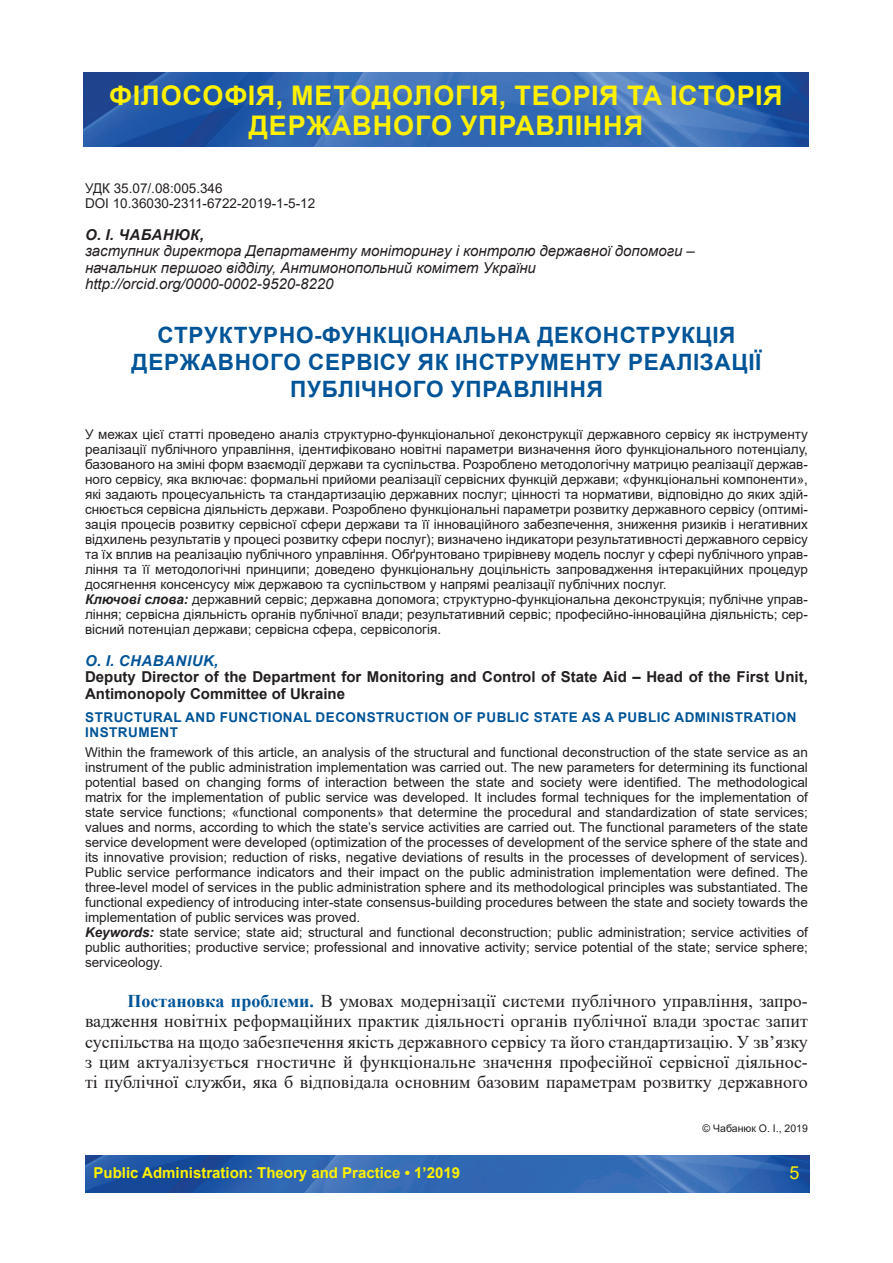
<style>
.page{position:relative;width:893px;height:1263px;background:#fff}
.page>*{position:absolute;margin:0;border:0;box-sizing:border-box;transform-origin:0 0}
.t1{font:700 27px/30px "Arial";letter-spacing:.03em;color:#fff101;text-align:center}
.t2{font:700 22.5px/27px "Arial";letter-spacing:.035em;color:#015497;text-align:center}
.t3{font:18px/20.2px "Times New Roman";color:#231f20;text-align:justify}
.t4{font:18px "Arial";color:#fff101}
.t5{font:italic 15px/16.5px "Arial";color:#231f20}
.t6{font:700 15px/16.5px "Arial";color:#231f20}
.t7{font:700 15px "Arial";color:#fff101}
.t8{font:italic 700 15px "Arial";letter-spacing:.035em;color:#015497}
.t9{font:italic 700 15px "Arial";letter-spacing:.035em;color:#231f20}
.t10{font:13.5px/15px "Arial";color:#231f20}
.t11{font:700 13.5px/15px "Arial";letter-spacing:.035em;color:#015497}
.t12{font:10.5px "Arial";color:#231f20}
.s1{font-weight:700;font-style:italic}
.s2{font-weight:700;color:#015497}
</style>
<div class="page">
<img style="left:85px;top:1155px;width:724px;height:37px">
<img style="left:84px;top:73px;width:724px;height:73px">
<p class="t7" style="left:308px;top:80px;width:493px">Philosophy methodology, theory and history of public administration</p>
<h1 class="t1" style="left:109px;top:81px;width:675px">ФІЛОСОФІЯ, МЕТОДОЛОГІЯ, ТЕОРІЯ ТА ІСТОРІЯ<br>ДЕРЖАВНОГО УПРАВЛІННЯ</h1>
<p class="t10" style="left:85px;top:181px;width:232px">УДК 35.07/.08:005.346<br>DOI 10.36030-2311-6722-2019-1-5-12</p>
<p class="t9" style="left:85px;top:224px;width:120px">О. І. ЧАБАНЮК,</p>
<p class="t5" style="left:85px;top:243px;width:611px">заступник директора Департаменту моніторингу і контролю державної допомоги – начальник першого відділу, Антимонопольний комітет України http://orcid.org/0000-0002-9520-8220</p>
<h2 class="t2" style="left:132px;top:322px;width:631px">СТРУКТУРНО-ФУНКЦІОНАЛЬНА ДЕКОНСТРУКЦІЯ<br>ДЕРЖАВНОГО СЕРВІСУ ЯК ІНСТРУМЕНТУ РЕАЛІЗАЦІЇ<br>ПУБЛІЧНОГО УПРАВЛІННЯ</h2>
<p class="t10" style="left:85px;top:427px;width:724px">У межах цієї статті проведено аналіз структурно-функціональної деконструкції державного сервісу як інструменту реалізації публічного управління, ідентифіковано новітні параметри визначення його функціонального потенціалу, базованого на зміні форм взаємодії держави та суспільства. Розроблено методологічну матрицю реалізації держав&shy;ного сервісу, яка включає: формальні прийоми реалізації сервісних функцій держави; «функціональні компоненти», які задають процесуальність та стандартизацію державних послуг; цінності та нормативи, відповідно до яких здій&shy;снюється сервісна діяльність держави. Розроблено функціональні параметри розвитку державного сервісу (оптимі&shy;зація процесів розвитку сервісної сфери держави та її інноваційного забезпечення, зниження ризиків і негативних відхилень результатів у процесі розвитку сфери послуг); визначено індикатори результативності державного сервісу та їх вплив на реалізацію публічного управління. Обґрунтовано трирівневу модель послуг у сфері публічного управ&shy;ління та її методологічні принципи; доведено функціональну доцільність запровадження інтеракційних процедур досягнення консенсусу між державою та суспільством у напрямі реалізації публічних послуг.<br><span class="s1">Ключові слова:</span> державний сервіс; державна допомога; структурно-функціональна деконструкція; публічне управ&shy;ління; сервісна діяльність органів публічної влади; результативний сервіс; професійно-інноваційна діяльність; сер&shy;вісний потенціал держави; сервісна сфера, сервісологія.</p>
<p class="t8" style="left:85px;top:650px;width:135px">O. I. CHABANIUK,</p>
<p class="t6" style="left:85px;top:669px;width:724px">Deputy Director of the Department for Monitoring and Control of State Aid – Head of the First Unit,<br>Antimonopoly Committee of Ukraine</p>
<p class="t11" style="left:85px;top:710px;width:713px">STRUCTURAL AND FUNCTIONAL DECONSTRUCTION OF PUBLIC STATE AS A PUBLIC ADMINISTRATION<br>INSTRUMENT</p>
<p class="t10" style="left:85px;top:744px;width:724px">Within the framework of this article, an analysis of the structural and functional deconstruction of the state service as an instrument of the public administration implementation was carried out. The new parameters for determining its functional potential based on changing forms of interaction between the state and society were identified. The methodological matrix for the implementation of public service was developed. It includes formal techniques for the implementation of state service functions; «functional components» that determine the procedural and standardization of state services; values and norms, according to which the state’s service activities are carried out. The functional parameters of the state service development were developed (optimization of the processes of development of the service sphere of the state and its innovative provision; reduction of risks, negative deviations of results in the processes of development of services).<br>Public service performance indicators and their impact on the public administration implementation were defined. The three-level model of services in the public administration sphere and its methodological principles was substantiated. The functional expediency of introducing inter-state consensus-building procedures between the state and society towards the implementation of public services was proved.<br><span class="s1">Keywords:</span> state service; state aid; structural and functional deconstruction; public administration; service activities of public authorities; productive service; professional and innovative activity; service potential of the state; service sphere; serviceology.</p>
<p class="t3" style="left:85px;top:990px;width:724px;text-indent:43px"><span class="s2">Постановка проблеми.</span> В умовах модернізації системи публічного управління, запро&shy;вадження новітніх реформаційних практик діяльності органів публічної влади зростає запит суспільства на щодо забезпечення якість державного сервісу та його стандартизацію. У зв’язку з цим актуалізується гностичне й функціональне значення професійної сервісної діяльнос&shy;ті публічної служби, яка б відповідала основним базовим параметрам розвитку державного</p>
<p class="t7" style="left:94px;top:1162px;width:368px">Public Administration: Theory and Practice • 1’2019</p>
<p class="t12" style="left:703px;top:1121px;width:107px">© Чабанюк О. І., 2019</p>
<h3 class="t4" style="left:789px;top:1160px;width:12px">5</h3>
</div>
